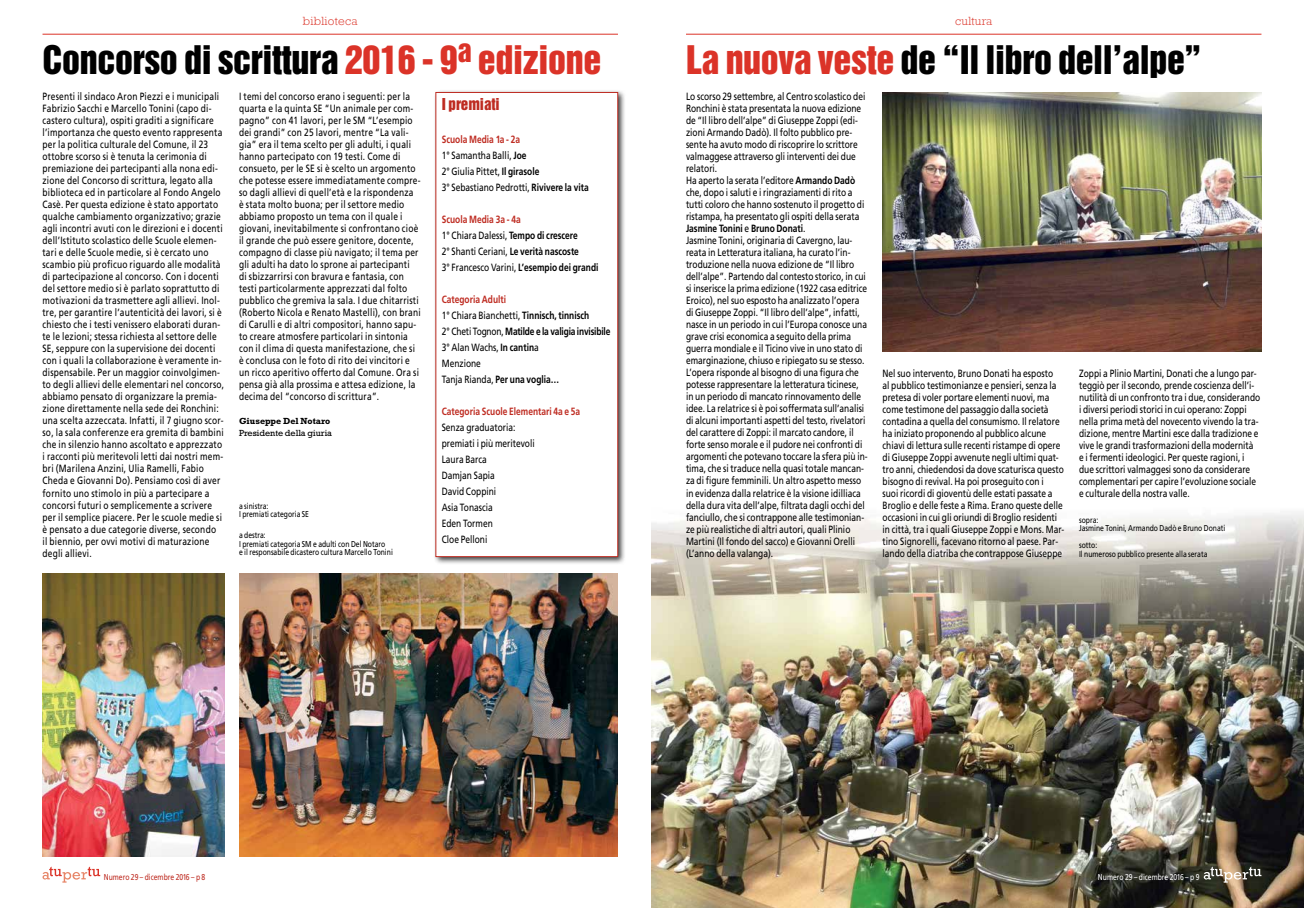
<style>
.page{position:relative;width:1304px;height:908px;background:#fff}
.page>*{position:absolute;margin:0;border:0;box-sizing:border-box;transform-origin:0 0}
.t1{font:36px "Helvetica Inserat LT Std";letter-spacing:-.01em;color:#000}
.t2{font:15px "Helvetica Inserat LT Std";letter-spacing:-.005em;color:#be2b21}
.t3{font:300 12px "Rockwell Std";letter-spacing:.025em;color:#db3328}
.t4{font:10.5px/12px "Frutiger LT Std";color:#000;scale:.8 1}
.t5{font:10.5px/12px "Frutiger LT Std";letter-spacing:.025em;color:#000;scale:.8 1}
.t6{font:700 10.5px "Frutiger LT Std";color:#be2b21;scale:.8 1}
.t7{font:9px "Rockwell Std";color:#000}
.t8{font:700 9px "Rockwell Std";color:#000}
.t9{font:8.5px/8.5px "Frutiger LT Std";color:#000;scale:.8 1}
.t10{font:8.5px "Frutiger LT Std";color:#be2b21;scale:.8 1}
.t11{font:8.5px "Frutiger LT Std";color:#fff;scale:.8 1}
.s1{color:#db3328}
.s2{font-weight:700;color:#be2b21}
.s3{font-weight:700}
</style>
<div class="page">
<img style="left:652px;top:512px;width:652px;height:395px">
<hr style="left:686px;top:34px;width:575px;height:1px;background:#db3328">
<hr style="left:43px;top:34px;width:575px;height:1px;background:#db3328">
<svg style="left:43px;top:866px;width:57px;height:16px"></svg>
<svg style="left:1204px;top:866px;width:57px;height:16px"></svg>
<img style="left:883px;top:92px;width:378px;height:259px">
<img style="left:43px;top:573px;width:182px;height:283px">
<img style="left:239px;top:573px;width:379px;height:283px">
<div style="left:433px;top:89px;width:193px;height:476px;background:#000;opacity:.75"></div>
<div style="left:436px;top:92px;width:182px;height:464px;background:#fff"></div>
<div style="left:436px;top:92px;width:182px;height:464px;border:1px solid #be2b21"></div>
<p class="t3" style="left:303px;top:14px;width:56px">biblioteca</p>
<h1 class="t1" style="left:43px;top:38px;width:560px">Concorso di scrittura <span class="s1">2016 - 9</span><sup>a</sup> <span class="s1">edizione</span></h1>
<p class="t5" style="left:43px;top:90px;width:229px">Presenti il sindaco Aron Piezzi e i municipali Fabrizio Sacchi e Marcello Tonini (capo di&shy;castero cultura), ospiti graditi a significare l’importanza che questo evento rappresenta per la politica culturale del Comune, il 23 ottobre scorso si è tenuta la cerimonia di premiazione dei partecipanti alla nona edi&shy;zione del Concorso di scrittura, legato alla biblioteca ed in particolare al Fondo Angelo Casè. Per questa edizione è stato apportato qualche cambiamento organizzativo; grazie agli incontri avuti con le direzioni e i docenti dell’Istituto scolastico delle Scuole elemen&shy;tari e delle Scuole medie, si è cercato uno scambio più proficuo riguardo alle modalità di partecipazione al concorso. Con i docenti del settore medio si è parlato soprattutto di motivazioni da trasmettere agli allievi. Inol&shy;tre, per garantire l’autenticità dei lavori, si è chiesto che i testi venissero elaborati duran&shy;te le lezioni; stessa richiesta al settore delle SE, seppure con la supervisione dei docenti con i quali la collaborazione è veramente in&shy;dispensabile. Per un maggior coinvolgimen&shy;to degli allievi delle elementari nel concorso, abbiamo pensato di organizzare la premia&shy;zione direttamente nella sede dei Ronchini: una scelta azzeccata. Infatti, il 7 giugno scor&shy;so, la sala conferenze era gremita di bambini che in silenzio hanno ascoltato e apprezzato i racconti più meritevoli letti dai nostri mem&shy;bri (Marilena Anzini, Ulia Ramelli, Fabio Cheda e Giovanni Do). Pensiamo così di aver fornito uno stimolo in più a partecipare a concorsi futuri o semplicemente a scrivere per il semplice piacere. Per le scuole medie si è pensato a due categorie diverse, secondo<br>il biennio, per ovvi motivi di maturazione degli allievi.</p>
<p class="t5" style="left:239px;top:90px;width:229px">I temi del concorso erano i seguenti: per la quarta e la quinta SE “Un animale per com&shy;pagno” con 41 lavori, per le SM “L’esempio dei grandi” con 25 lavori, mentre “La vali&shy;gia” era il tema scelto per gli adulti, i quali hanno partecipato con 19 testi. Come di consueto, per le SE si è scelto un argomento che potesse essere immediatamente compre&shy;so dagli allievi di quell’età e la rispondenza<br>è stata molto buona; per il settore medio abbiamo proposto un tema con il quale i giovani, inevitabilmente si confrontano cioè il grande che può essere genitore, docente, compagno di classe più navigato; il tema per gli adulti ha dato lo sprone ai partecipanti<br>di sbizzarrirsi con bravura e fantasia, con testi particolarmente apprezzati dal folto pubblico che gremiva la sala. I due chitarristi (Roberto Nicola e Renato Mastelli), con brani di Carulli e di altri compositori, hanno sapu&shy;to creare atmosfere particolari in sintonia con il clima di questa manifestazione, che si è conclusa con le foto di rito dei vincitori e un ricco aperitivo offerto dal Comune. Ora si pensa già alla prossima e attesa edizione, la decima del “concorso di scrittura”.</p>
<h2 class="t2" style="left:442px;top:95px;width:59px">I premiati</h2>
<p class="t4" style="left:442px;top:131px;width:185px;line-height:16px"><span class="s2">Scuola Media 1a - 2a<br></span>1° Samantha Balli, <span class="s3">Joe<br></span>2° Giulia Pittet, <span class="s3">Il girasole<br></span>3° Sebastiano Pedrotti, <span class="s3">Rivivere la vita</span></p>
<p class="t4" style="left:442px;top:211px;width:197px;line-height:16px"><span class="s2">Scuola Media 3a - 4a<br></span>1° Chiara Dalessi, <span class="s3">Tempo di crescere<br></span>2° Shanti Ceriani, <span class="s3">Le verità nascoste<br></span>3° Francesco Varini, <span class="s3">L’esempio dei grandi</span></p>
<p class="t4" style="left:442px;top:291px;width:212px;line-height:16px"><span class="s2">Categoria Adulti<br></span>1° Chiara Bianchetti, <span class="s3">Tinnisch, tinnisch<br></span>2° Cheti Tognon, <span class="s3">Matilde e la valigia invisibile<br></span>3° Alan Wachs, <span class="s3">In cantin</span>a<br>Menzione<br>Tanja Rianda, <span class="s3">Per una voglia…</span></p>
<p class="t6" style="left:442px;top:405px;width:175px">Categoria Scuole Elementari 4a e 5a</p>
<p class="t4" style="left:442px;top:419px;width:118px;line-height:16px">Senza graduatoria: premiati i più meritevoli<br>Laura Barca<br>Damjan Sapia<br>David Coppini<br>Asia Tonascia<br>Eden Tormen<br>Cloe Pelloni</p>
<p class="t8" style="left:239px;top:416px;width:93px">Giuseppe Del Notaro</p>
<p class="t7" style="left:239px;top:428px;width:95px">Presidente della giuria</p>
<p class="t9" style="left:239px;top:501px;width:89px">a sinistra:<br>I premiati categoria SE</p>
<p class="t9" style="left:239px;top:531px;width:194px">a destra:<br>I premiati categoria SM e adulti con Del Notaro<br>e il responsabile dicastero cultura Marcello Tonini</p>
<p class="t3" style="left:955px;top:14px;width:39px">cultura</p>
<h1 class="t1" style="left:686px;top:38px;width:517px"><span class="s1">La nuova veste</span> de “Il libro dell’alpe”</h1>
<p class="t4" style="left:686px;top:90px;width:229px">Lo scorso 29 settembre, al Centro scolastico dei Ronchini è stata presentata la nuova edizione de “Il libro dell’alpe” di Giuseppe Zoppi (edi&shy;zioni Armando Dadò). Il folto pubblico pre&shy;sente ha avuto modo di riscoprire lo scrittore valmaggese attraverso gli interventi dei due relatori.<br>Ha aperto la serata l’editore <span class="s3">Armando Dadò </span>che, dopo i saluti e i ringraziamenti di rito a tutti coloro che hanno sostenuto il progetto di ristampa, ha presentato gli ospiti della serata <span class="s3">Jasmine Tonini</span> e <span class="s3">Bruno Donati</span>.<br>Jasmine Tonini, originaria di Cavergno, lau&shy;reata in Letteratura italiana, ha curato l’in&shy;troduzione nella nuova edizione de “Il libro dell’alpe”. Partendo dal contesto storico, in cui si inserisce la prima edizione (1922 casa editrice Eroico), nel suo esposto ha analizzato l’opera di Giuseppe Zoppi. “Il libro dell’alpe”, infatti, nasce in un periodo in cui l’Europa conosce una grave crisi economica a seguito della prima guerra mondiale e il Ticino vive in uno stato di emarginazione, chiuso e ripiegato su se stesso.<br>L’opera risponde al bisogno di una figura che potesse rappresentare la letteratura ticinese, in un periodo di mancato rinnovamento delle idee. La relatrice si è poi soffermata sull’analisi di alcuni importanti aspetti del testo, rivelatori del carattere di Zoppi: il marcato candore, il forte senso morale e il pudore nei confronti di argomenti che potevano toccare la sfera più in&shy;tima, che si traduce nella quasi totale mancan&shy;za di figure femminili. Un altro aspetto messo in evidenza dalla relatrice è la visione idilliaca della dura vita dell’alpe, filtrata dagli occhi del fanciullo, che si contrappone alle testimonian&shy;ze più realistiche di altri autori, quali Plinio Martini (Il fondo del sacco) e Giovanni Orelli (L’anno della valanga).</p>
<p class="t4" style="left:883px;top:367px;width:229px">Nel suo intervento, Bruno Donati ha esposto<br>al pubblico testimonianze e pensieri, senza la pretesa di voler portare elementi nuovi, ma come testimone del passaggio dalla società contadina a quella del consumismo. Il relatore ha iniziato proponendo al pubblico alcune chiavi di lettura sulle recenti ristampe di opere di Giuseppe Zoppi avvenute negli ultimi quat&shy;tro anni, chiedendosi da dove scaturisca questo bisogno di revival. Ha poi proseguito con i<br>suoi ricordi di gioventù delle estati passate a Broglio e delle feste a Rima. Erano queste delle occasioni in cui gli oriundi di Broglio residenti in città, tra i quali Giuseppe Zoppi e Mons. Mar&shy;tino Signorelli, facevano ritorno al paese. Par&shy;lando della diatriba che contrappose Giuseppe</p>
<p class="t4" style="left:1079px;top:367px;width:228px">Zoppi a Plinio Martini, Donati che a lungo par&shy;teggiò per il secondo, prende coscienza dell’i&shy;nutilità di un confronto tra i due, considerando i diversi periodi storici in cui operano: Zoppi nella prima metà del novecento vivendo la tra&shy;dizione, mentre Martini esce dalla tradizione e vive le grandi trasformazioni della modernità e i fermenti ideologici. Per queste ragioni, i due scrittori valmaggesi sono da considerare complementari per capire l’evoluzione sociale e culturale della nostra valle.</p>
<p class="t9" style="left:1079px;top:515px;width:184px">sopra:<br>Jasmine Tonini, Armando Dadò e Bruno Donati</p>
<p class="t9" style="left:1079px;top:541px;width:162px">sotto:<br>Il numeroso pubblico presente alla serata</p>
<p class="t10" style="left:104px;top:871px;width:128px">Numero 29 – dicembre 2016 – p 8</p>
<p class="t11" style="left:1098px;top:871px;width:128px">Numero 29 – dicembre 2016 – p 9</p>
</div>
